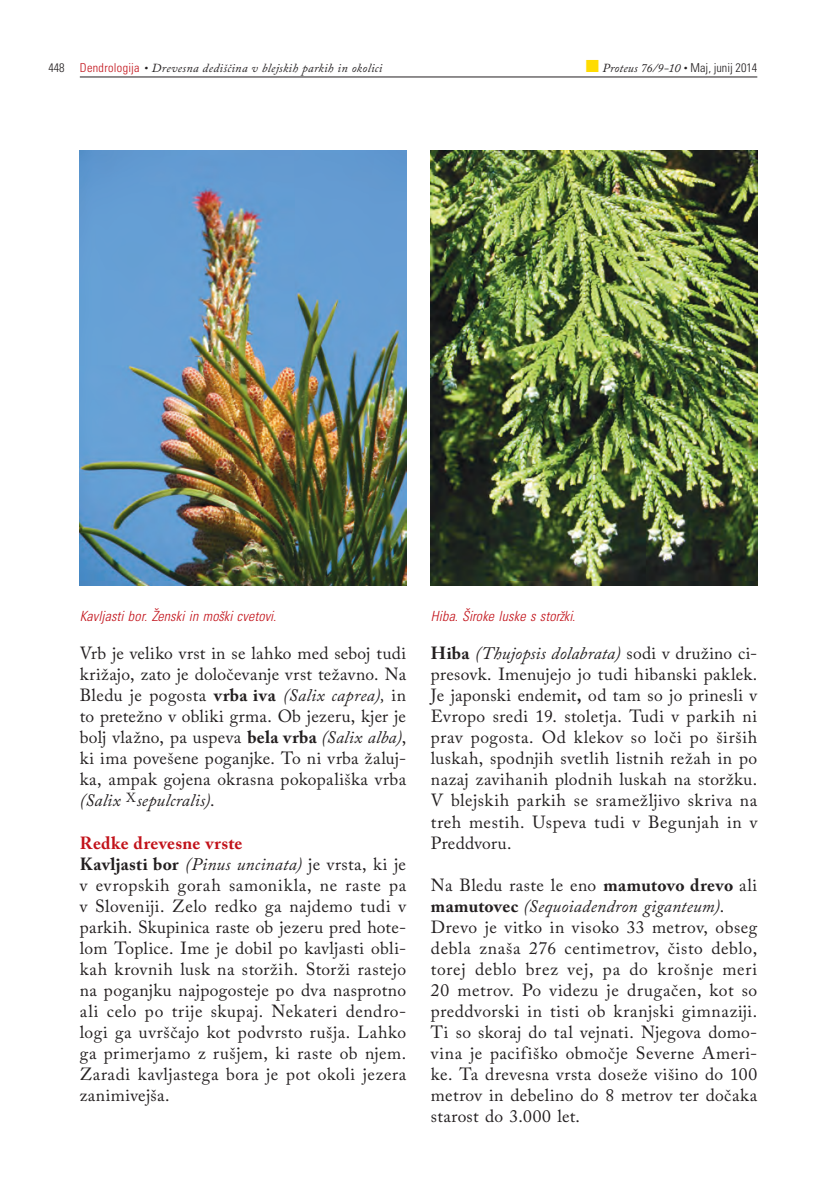
<style>
.page{position:relative;width:833px;height:1193px;background:#fff}
.page>*{position:absolute;margin:0;border:0;box-sizing:border-box;transform-origin:0 0}
.t1{font:17.5px/21px "Adobe Caslon Pro";letter-spacing:.03em;color:#231f20;text-align:justify}
.t2{font:italic 300 condensed 14px "Univers";letter-spacing:.005em;color:#c2121a}
.t3{font:italic 12.25px "Adobe Caslon Pro";letter-spacing:.025em;color:#231f20}
.s1{font-family:"Univers";font-weight:300;font-style:normal;font-stretch:condensed}
.s2{font-family:"Univers";font-weight:300;font-style:normal;font-stretch:condensed;color:#c2121a}
.s3{color:#ffdc01}
.s4{font-weight:700}
.s5{font-style:italic}
.s6{font-weight:700;color:#c2121a}
</style>
<div class="page">
<hr style="left:80px;top:77px;width:677px;height:1px;background:#231f20">
<img style="left:80px;top:150px;width:326px;height:435px">
<img style="left:431px;top:150px;width:326px;height:435px">
<p class="t3" style="left:48px;top:61px;width:335px"><span class="s1">448</span> <span class="s2">Dendrologija</span> • Drevesna dediščina v blejskih parkih in okolici</p>
<p class="t3" style="left:586px;top:61px;width:173px"><span class="s3">■</span> Proteus 76/9-10 • <span class="s1">Maj, junij 2014</span></p>
<p class="t2" style="left:80px;top:608px;width:198px">Kavljasti bor. Ženski in moški cvetovi.</p>
<p class="t2" style="left:431px;top:608px;width:146px">Hiba. ©iroke luske s storžki.</p>
<p class="t1" style="left:80px;top:643px;width:328px">Vrb je veliko vrst in se lahko med seboj tudi križajo, zato je določevanje vrst težavno. Na Bledu je pogosta <span class="s4">vrba iva</span> <span class="s5">(Salix caprea),</span> in to pretežno v obliki grma. Ob jezeru, kjer je bolj vlažno, pa uspeva <span class="s4">bela vrba</span> <span class="s5">(Salix alba)</span>, ki ima povešene poganjke. To ni vrba žaluj&shy;ka, ampak gojena okrasna pokopališka vrba <span class="s5">(Salix</span> <sup>X</sup><span class="s5">sepulcralis)</span>.</p>
<p class="t1" style="left:80px;top:832px;width:328px;text-align:left"><span class="s6">Redke drevesne vrste<br></span><span class="s4">Kavljasti bor</span> <span class="s5">(Pinus uncinata)</span> je vrsta, ki je v evropskih gorah samonikla, ne raste pa v Sloveniji. Zelo redko ga najdemo tudi v parkih. Skupinica raste ob jezeru pred hote&shy;lom Toplice. Ime je dobil po kavljasti obli&shy;kah krovnih lusk na storžih. Storži rastejo na poganjku najpogosteje po dva nasprotno ali celo po trije skupaj. Nekateri dendro&shy;logi ga uvrščajo kot podvrsto rušja. Lahko ga primerjamo z rušjem, ki raste ob njem.<br>Zaradi kavljastega bora je pot okoli jezera zanimivejša.</p>
<p class="t1" style="left:431px;top:643px;width:328px"><span class="s4">Hiba</span> <span class="s5">(Thujopsis dolabrata)</span> sodi v družino ci&shy;presovk. Imenujejo jo tudi hibanski paklek.<br>Je japonski endemit<span class="s4">,</span> od tam so jo prinesli v Evropo sredi 19. stoletja. Tudi v parkih ni prav pogosta. Od klekov so loči po širših luskah, spodnjih svetlih listnih režah in po nazaj zavihanih plodnih luskah na storžku.<br>V blejskih parkih se sramežljivo skriva na treh mestih. Uspeva tudi v Begunjah in v Preddvoru.</p>
<p class="t1" style="left:431px;top:874px;width:328px;text-align:left">Na Bledu raste le eno <span class="s4">mamutovo drevo</span> ali <span class="s4">mamutovec</span> <span class="s5">(Sequoiadendron giganteum)</span>.<br>Drevo je vitko in visoko 33 metrov, obseg debla znaša 276 centimetrov, čisto deblo, torej deblo brez vej, pa do krošnje meri 20 metrov. Po videzu je drugačen, kot so preddvorski in tisti ob kranjski gimnaziji.<br>Ti so skoraj do tal vejnati. Njegova domo&shy;vina je pacifiško območje Severne Ameri&shy;ke. Ta drevesna vrsta doseže višino do 100 metrov in debelino do 8 metrov ter dočaka starost do 3.000 let.</p>
</div>
